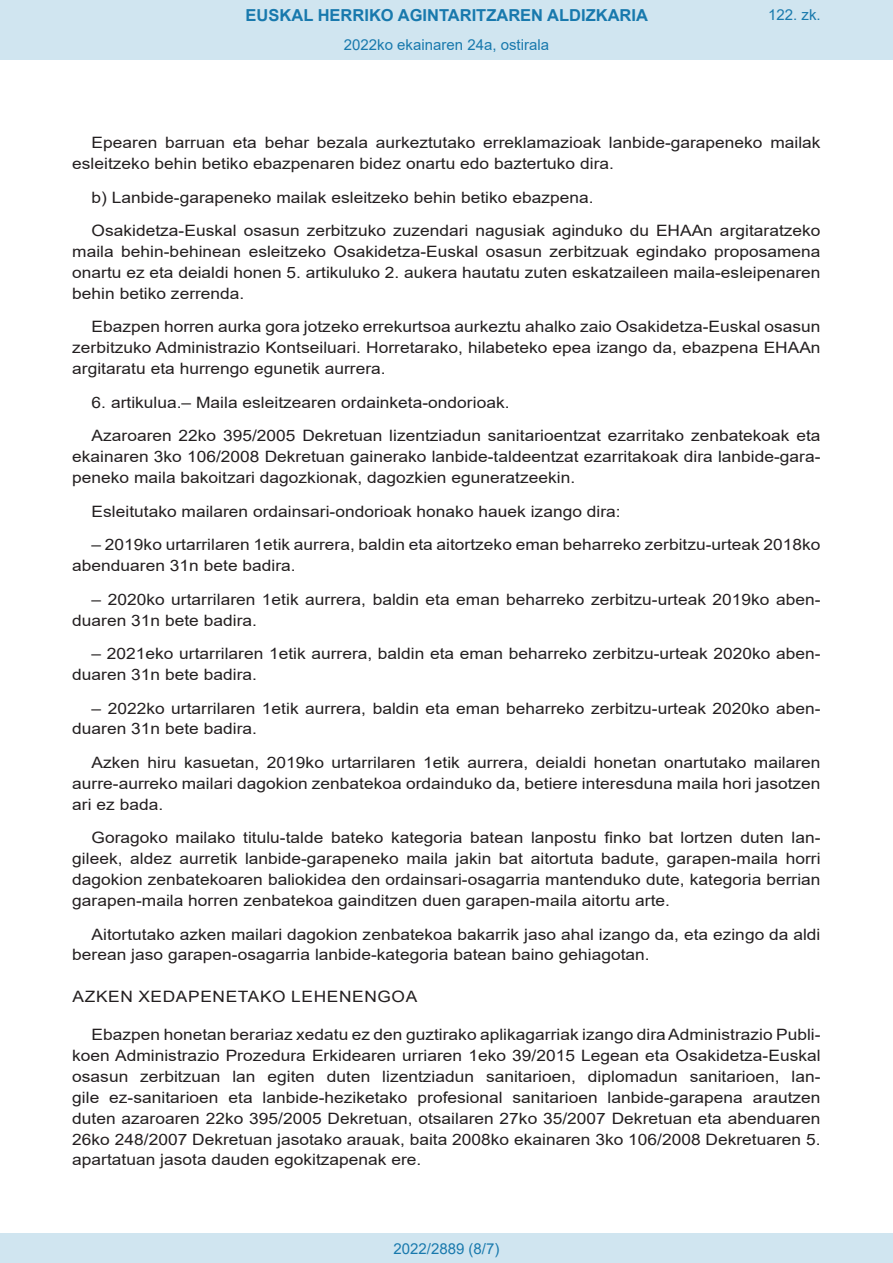
<style>
.page{position:relative;width:893px;height:1263px;background:#fff}
.page>*{position:absolute;margin:0;border:0;box-sizing:border-box;transform-origin:0 0}
.t1{font:700 16.5px "Arial";color:#1879ad}
.BOPVDetalle{font:15.6px/20.9px "Arial";color:#231f20;scale:1.11 1}
.BOPVDisposicion{font:15.6px "Arial";letter-spacing:.035em;color:#231f20;scale:1.11 1}
.Paginacion_Centro{font:15px "Arial";color:#1879ad}
</style>
<div class="page">
<div style="left:0;top:0;width:893px;height:60px;background:#d0e5f0"></div>
<div style="left:0;top:1233px;width:893px;height:30px;background:#d0e5f0"></div>
<p class="t1" style="left:246px;top:3px;width:404px">EUSKAL HERRIKO AGINTARITZAREN ALDIZKARIA</p>
<p class="Paginacion_Centro" style="left:344px;top:35px;width:207px">2022ko ekainaren 24a, ostirala</p>
<p class="Paginacion_Centro" style="left:768px;top:5px;width:54px">122. zk.</p>
<p class="BOPVDetalle" style="left:72px;top:132px;width:676px;text-indent:19px">Epearen barruan eta behar bezala aurkeztutako erreklamazioak lanbide-garapeneko mailak esleitzeko behin betiko ebazpenaren bidez onartu edo baztertuko dira.</p>
<p class="BOPVDetalle" style="left:92px;top:187px;width:454px">b) Lanbide-garapeneko mailak esleitzeko behin betiko ebazpena.</p>
<p class="BOPVDetalle" style="left:72px;top:220px;width:676px;text-align:justify;text-indent:19px">Osakidetza-Euskal osasun zerbitzuko zuzendari nagusiak aginduko du EHAAn argitaratzeko maila behin-behinean esleitzeko Osakidetza-Euskal osasun zerbitzuak egindako proposamena onartu ez eta deialdi honen 5. artikuluko 2. aukera hautatu zuten eskatzaileen maila-esleipenaren behin betiko zerrenda.</p>
<p class="BOPVDetalle" style="left:72px;top:316px;width:676px;text-align:justify;text-indent:19px">Ebazpen horren aurka gora jotzeko errekurtsoa aurkeztu ahalko zaio Osakidetza-Euskal osasun zerbitzuko Administrazio Kontseiluari. Horretarako, hilabeteko epea izango da, ebazpena EHAAn argitaratu eta hurrengo egunetik aurrera.</p>
<p class="BOPVDetalle" style="left:92px;top:392px;width:378px">6. artikulua.– Maila esleitzearen ordainketa-ondorioak.</p>
<p class="BOPVDetalle" style="left:72px;top:425px;width:676px;text-align:justify;text-indent:19px">Azaroaren 22ko 395/2005 Dekretuan lizentziadun sanitarioentzat ezarritako zenbatekoak eta ekainaren 3ko 106/2008 Dekretuan gainerako lanbide-taldeentzat ezarritakoak dira lanbide-gara&shy;peneko maila bakoitzari dagozkionak, dagozkien eguneratzeekin.</p>
<p class="BOPVDetalle" style="left:92px;top:501px;width:478px">Esleitutako mailaren ordainsari-ondorioak honako hauek izango dira:</p>
<p class="BOPVDetalle" style="left:72px;top:534px;width:676px;text-indent:19px">– 2019ko urtarrilaren 1etik aurrera, baldin eta aitortzeko eman beharreko zerbitzu-urteak 2018ko abenduaren 31n bete badira.</p>
<p class="BOPVDetalle" style="left:72px;top:589px;width:676px;text-indent:19px">– 2020ko urtarrilaren 1etik aurrera, baldin eta eman beharreko zerbitzu-urteak 2019ko aben&shy;duaren 31n bete badira.</p>
<p class="BOPVDetalle" style="left:72px;top:643px;width:676px;text-indent:19px">– 2021eko urtarrilaren 1etik aurrera, baldin eta eman beharreko zerbitzu-urteak 2020ko aben&shy;duaren 31n bete badira.</p>
<p class="BOPVDetalle" style="left:72px;top:697px;width:676px;text-indent:19px">– 2022ko urtarrilaren 1etik aurrera, baldin eta eman beharreko zerbitzu-urteak 2020ko aben&shy;duaren 31n bete badira.</p>
<p class="BOPVDetalle" style="left:72px;top:752px;width:676px;text-align:justify;text-indent:19px">Azken hiru kasuetan, 2019ko urtarrilaren 1etik aurrera, deialdi honetan onartutako mailaren aurre-aurreko mailari dagokion zenbatekoa ordainduko da, betiere interesduna maila hori jasotzen ari ez bada.</p>
<p class="BOPVDetalle" style="left:72px;top:827px;width:676px;text-align:justify;text-indent:19px">Goragoko mailako titulu-talde bateko kategoria batean lanpostu finko bat lortzen duten lan&shy;gileek, aldez aurretik lanbide-garapeneko maila jakin bat aitortuta badute, garapen-maila horri dagokion zenbatekoaren baliokidea den ordainsari-osagarria mantenduko dute, kategoria berrian garapen-maila horren zenbatekoa gainditzen duen garapen-maila aitortu arte.</p>
<p class="BOPVDetalle" style="left:72px;top:923px;width:676px;text-indent:19px">Aitortutako azken mailari dagokion zenbatekoa bakarrik jaso ahal izango da, eta ezingo da aldi berean jaso garapen-osagarria lanbide-kategoria batean baino gehiagotan.</p>
<p class="BOPVDisposicion" style="left:73px;top:986px;width:312px">AZKEN XEDAPENETAKO LEHENENGOA</p>
<p class="BOPVDetalle" style="left:72px;top:1024px;width:676px;text-align:justify;text-indent:19px">Ebazpen honetan berariaz xedatu ez den guztirako aplikagarriak izango dira Administrazio Publi&shy;koen Administrazio Prozedura Erkidearen urriaren 1eko 39/2015 Legean eta Osakidetza-Euskal osasun zerbitzuan lan egiten duten lizentziadun sanitarioen, diplomadun sanitarioen, lan&shy;gile ez-sanitarioen eta lanbide-heziketako profesional sanitarioen lanbide-garapena arautzen duten azaroaren 22ko 395/2005 Dekretuan, otsailaren 27ko 35/2007 Dekretuan eta abenduaren 26ko 248/2007 Dekretuan jasotako arauak, baita 2008ko ekainaren 3ko 106/2008 Dekretuaren 5. apartatuan jasota dauden egokitzapenak ere.</p>
<p class="Paginacion_Centro" style="left:393px;top:1238px;width:107px">2022/2889 (8/7)</p>
</div>
